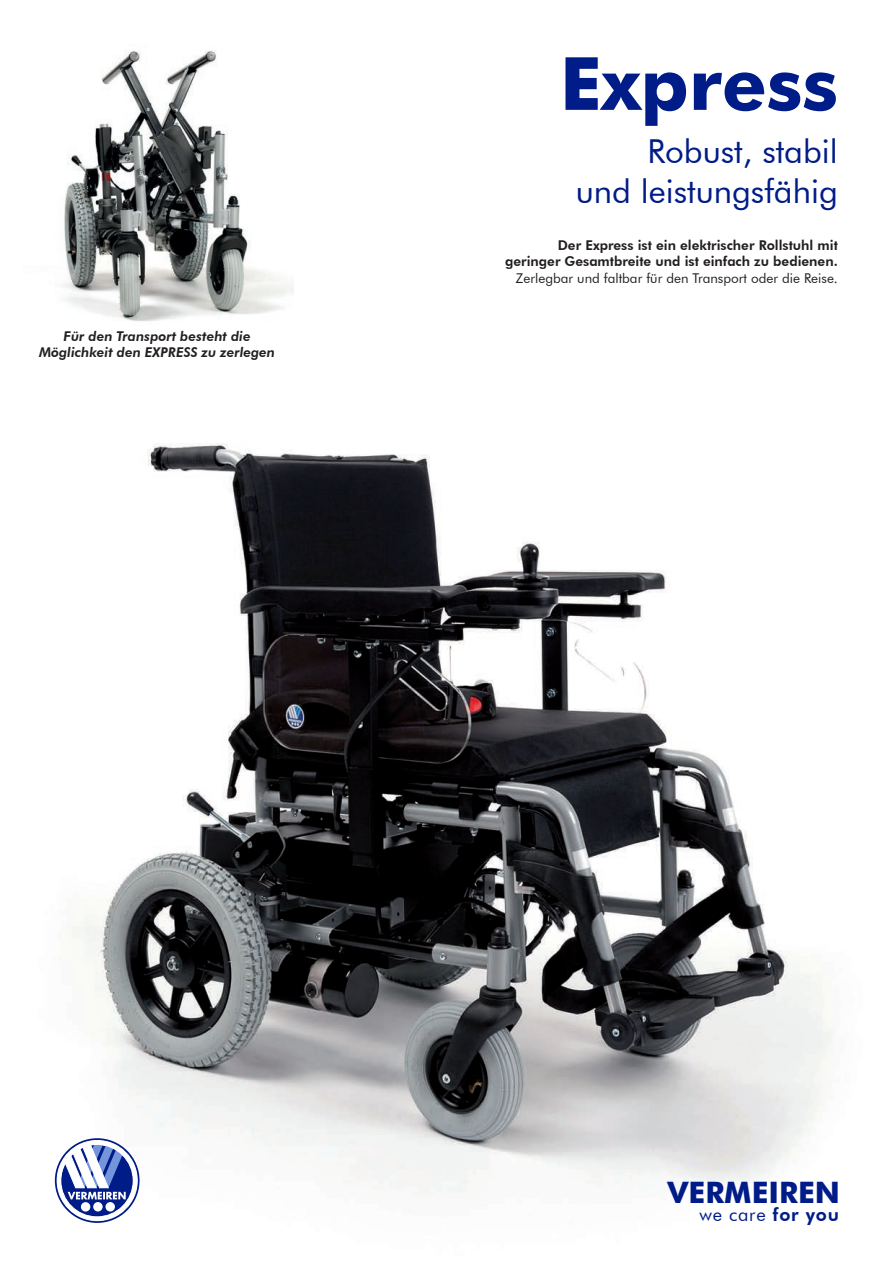
<style>
.page{position:relative;width:893px;height:1263px;background:#fff}
.page>*{position:absolute;margin:0;border:0;box-sizing:border-box;transform-origin:0 0}
.t1{font:700 73.5px "Futura BT";color:#001c88}
.t2{font:33px "Futura BT";color:#001c88}
.t3{font:700 29.55px "Futura BT";color:#001c88}
.t4{font:18.15px "Futura BT";letter-spacing:.04em;color:#001c88}
.t5{font:800 13.5px "Futura BT";color:#231f20}
.t6{font:italic 800 13.5px/16.2px "Futura BT";color:#231f20;text-align:center}
.t7{font:13.5px "Futura BT";color:#231f20}
.s1{font-weight:800}
</style>
<div class="page">
<img style="left:54px;top:287px;width:780px;height:936px">
<img style="left:54px;top:50px;width:239px;height:303px">
<svg style="left:57px;top:1140px;width:81px;height:81px"></svg>
<p class="t6" style="left:39px;top:328px;width:238px">Für den Transport besteht die<br>Möglichkeit den EXPRESS zu zerlegen</p>
<p class="t1" style="left:560px;top:39px;width:280px">Express</p>
<p class="t2" style="left:647px;top:131px;width:192px">Robust, stabil</p>
<p class="t2" style="left:576px;top:171px;width:264px">und leistungsfähig</p>
<p class="t5" style="left:558px;top:237px;width:282px">Der Express ist ein elektrischer Rollstuhl mit</p>
<p class="t5" style="left:505px;top:253px;width:334px">geringer Gesamtbreite und ist einfach zu bedienen.</p>
<p class="t7" style="left:516px;top:269px;width:323px">Zerlegbar und faltbar für den Transport oder die Reise.</p>
<p class="t3" style="left:668px;top:1175px;width:174px">VERMEIREN</p>
<p class="t4" style="left:699px;top:1203px;width:141px">we care <span class="s1">for you</span></p>
</div>
